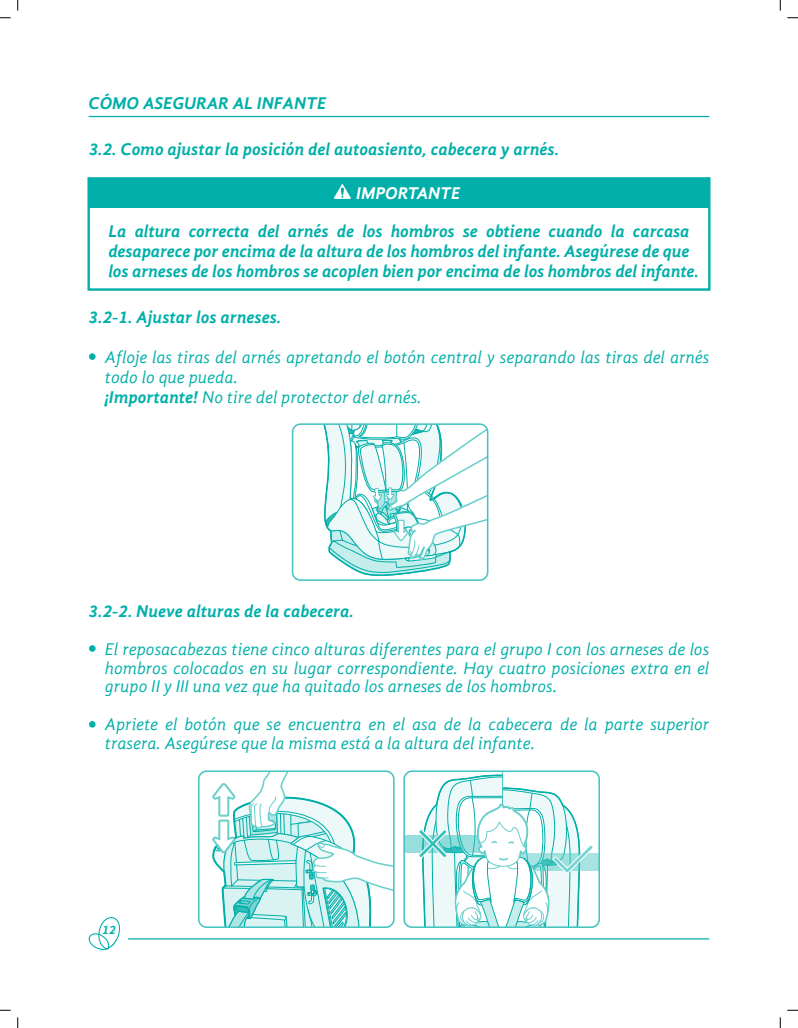
<style>
.page{position:relative;width:798px;height:1028px;background:#fff}
.page>*{position:absolute;margin:0;border:0;box-sizing:border-box;transform-origin:0 0}
.t1{font:italic 17.5px/18.8px "Gandhi Sans";color:#00afa9}
.t2{font:italic 700 17.5px/20px "Gandhi Sans";letter-spacing:-.01em;color:#00afa9}
.t3{font:italic 700 17.5px "Gandhi Sans";color:#fff}
.t4{font:italic 700 12.5px "Gandhi Sans";color:#00afa9}
.s1{font-weight:700}
</style>
<div class="page">
<hr style="left:128px;top:938px;width:581px;height:1px;background:#00afa9">
<svg style="left:88px;top:917px;width:32px;height:33px"></svg>
<div style="left:87px;top:177px;width:623px;height:114px;border:2px solid #00afa9"></div>
<div style="left:89px;top:179px;width:620px;height:29px;background:#00afa9"></div>
<svg style="left:334px;top:184px;width:17px;height:15px"></svg>
<svg style="left:323px;top:426px;width:162px;height:152px"></svg>
<div style="left:292px;top:423px;width:196px;height:158px;border:2px solid #45c4c0;border-radius:8px"></div>
<svg style="left:212px;top:773px;width:181px;height:154px"></svg>
<div style="left:198px;top:770px;width:196px;height:158px;border:2px solid #45c4c0;border-radius:8px"></div>
<div style="left:502px;top:853px;width:97px;height:17px;background:#a7e3e1"></div>
<div style="left:404px;top:835px;width:96px;height:18px;background:#97dedc"></div>
<svg style="left:418px;top:773px;width:176px;height:152px"></svg>
<div style="left:403px;top:770px;width:196px;height:158px;border:2px solid #45c4c0;border-radius:8px"></div>
<div style="left:89px;top:353px;width:7px;height:7px;background:#00afa9;border-radius:50%"></div>
<div style="left:89px;top:645px;width:7px;height:7px;background:#00afa9;border-radius:50%"></div>
<div style="left:89px;top:721px;width:7px;height:6px;background:#00afa9;border-radius:50%"></div>
<hr style="left:89px;top:116px;width:620px;height:1px;background:#00afa9">
<p class="t2" style="left:89px;top:93px;width:239px">CÓMO ASEGURAR AL INFANTE</p>
<p class="t2" style="left:89px;top:139px;width:471px">3.2. Como ajustar la posición del autoasiento, cabecera y arnés.</p>
<p class="t3" style="left:356px;top:183px;width:105px">IMPORTANTE</p>
<p class="t2" style="left:108px;top:221px;width:591px">La altura correcta del arnés de los hombros se obtiene cuando la carcasa desaparece por encima de la altura de los hombros del infante. Asegúrese de que los arneses de los hombros se acoplen bien por encima de los hombros del infante.</p>
<p class="t2" style="left:89px;top:307px;width:194px">3.2-1. Ajustar los arneses.</p>
<p class="t1" style="left:105px;top:347px;width:605px;line-height:20px">Afloje las tiras del arnés apretando el botón central y separando las tiras del arnés todo lo que pueda.<br><span class="s1">¡Importante!</span> No tire del protector del arnés.</p>
<p class="t2" style="left:89px;top:601px;width:267px">3.2-2. Nueve alturas de la cabecera.</p>
<p class="t1" style="left:105px;top:639px;width:605px;text-align:justify">El reposacabezas tiene cinco alturas diferentes para el grupo I con los arneses de los hombros colocados en su lugar correspondiente. Hay cuatro posiciones extra en el grupo II y III una vez que ha quitado los arneses de los hombros.</p>
<p class="t1" style="left:105px;top:714px;width:605px">Apriete el botón que se encuentra en el asa de la cabecera de la parte superior trasera. Asegúrese que la misma está a la altura del infante.</p>
<p class="t4" style="left:102px;top:922px;width:15px">12</p>
</div>
